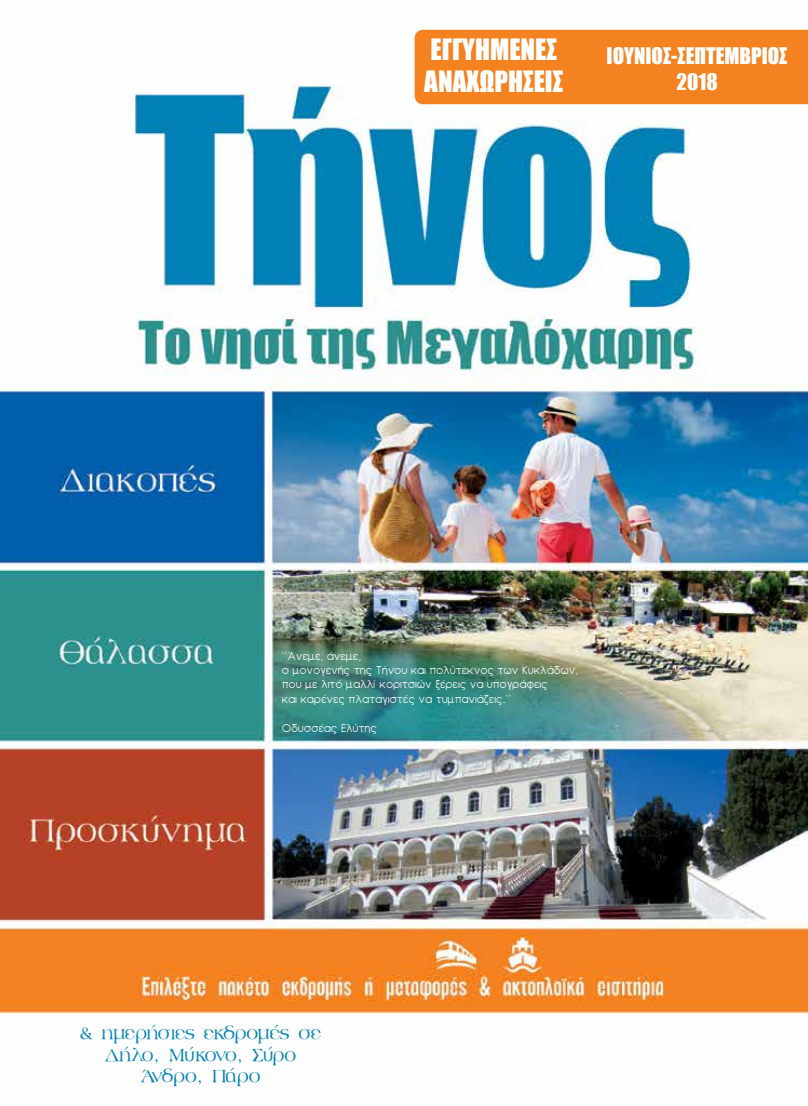
<style>
.page{position:relative;width:808px;height:1106px;background:#fff}
.page>*{position:absolute;margin:0;border:0;box-sizing:border-box;transform-origin:0 0}
.t1{font:27px/32.4px "Impact";color:#fff}
.t2{font:21px/25.2px "Impact";color:#fff;text-align:center}
.t3{font:18px/21.6px "AG Americana UP";letter-spacing:-.035em;color:#0081b6;text-align:center}
.t4{font:12px/14.4px "PA Arc Light";color:#fff}
</style>
<div class="page">
<img style="left:0;top:29px;width:808px;height:985px">
<div style="left:415px;top:30px;width:393px;height:74px;background:#f58220"></div>
<h1 class="t1" style="left:424px;top:32px;width:141px">ΕΓΓΥΗΜΕΝΕΣ<br>ΑΝΑΧΩΡΗΣΕΙΣ</h1>
<h2 class="t2" style="left:607px;top:43px;width:182px">ΙΟΥΝΙΟΣ-ΣΕΠΤΕΜΒΡΙΟΣ<br>2018</h2>
<p class="t4" style="left:281px;top:648px;width:298px">‘‘Άνεμε, άνεμε,<br>ο μονογενής της Τήνου και πολύτεκνος των Κυκλάδων, που με λιτό μαλλί κοριτσιών ξέρεις να υπογράφεις<br>και καρένες πλαταγιστές να τυμπανιάζεις..’’</p>
<p class="t4" style="left:281px;top:720px;width:97px">Οδυσσέας Ελύτης</p>
<h3 class="t3" style="left:79px;top:1023px;width:244px">&amp; ημερήσιες εκδρομές σε<br>Δήλο, Μύκονο, Σύρο<br>Άνδρο, Πάρο</h3>
</div>
